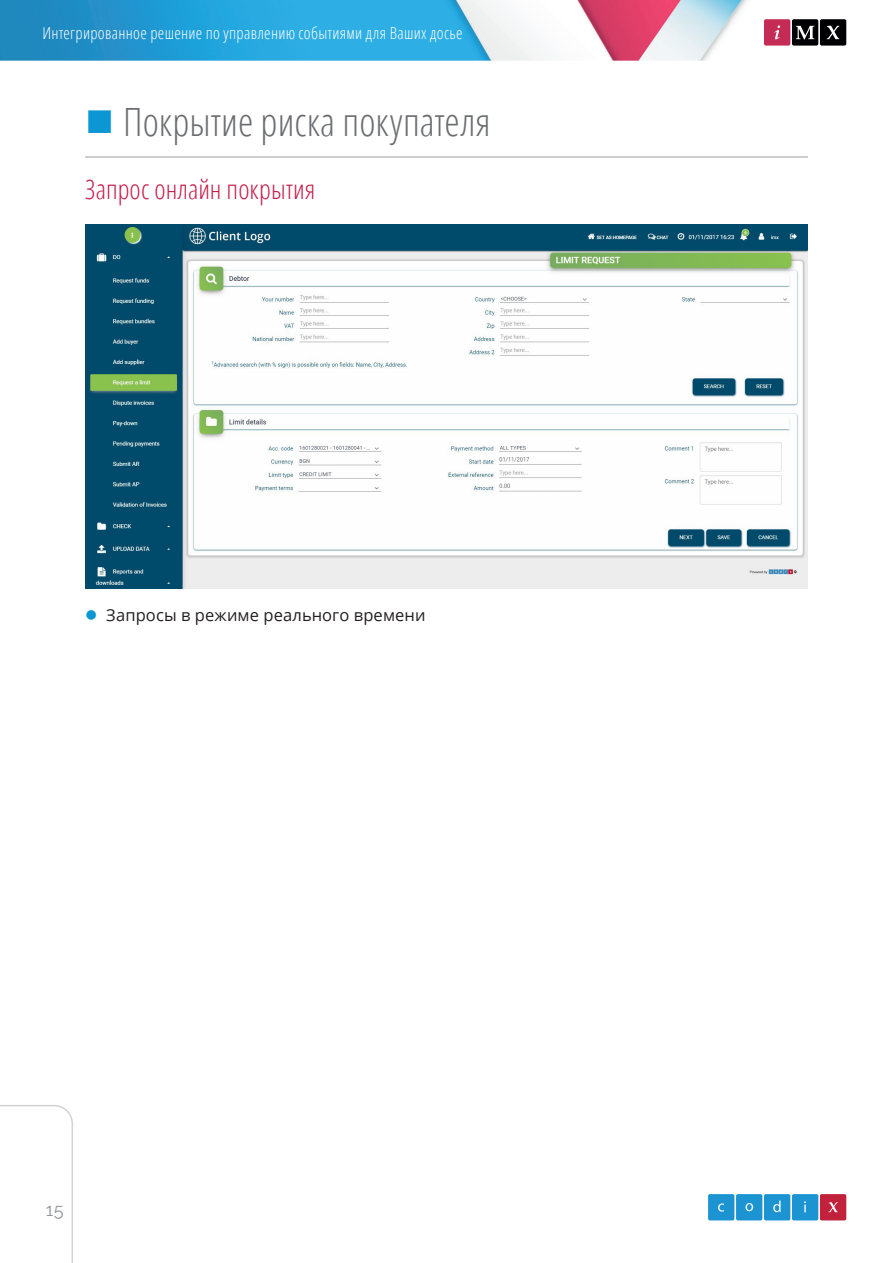
<style>
.page{position:relative;width:893px;height:1263px;background:#fff}
.page>*{position:absolute;margin:0;border:0;box-sizing:border-box;transform-origin:0 0}
.t1{font:300 condensed 39px "Open Sans";color:#6c6d70}
.Heading_2{font:300 condensed 27px "Open Sans";letter-spacing:.005em;color:#c31f4a}
.t2{font:18px "Raleway";color:#939598}
.t3{font:300 condensed 16.5px "Open Sans";letter-spacing:.02em;color:#fff}
.t4{font:16.5px "Open Sans";letter-spacing:.005em;color:#231f20}
</style>
<div class="page">
<img style="left:0;top:0;width:748px;height:61px">
<svg style="left:764px;top:19px;width:82px;height:27px;background:#623442"></svg>
<svg style="left:708px;top:1194px;width:138px;height:26px;background:#4e88bb"></svg>
<svg style="left:0;top:1105px;width:73px;height:158px"></svg>
<img style="left:85px;top:224px;width:723px;height:365px">
<hr style="left:85px;top:156px;width:723px;height:2px;background:#bcbdc0">
<p class="t3" style="left:43px;top:22px;width:422px">Интегрированное решение по управлению событиями для Ваших досье</p>
<p class="t1" style="left:123px;top:96px;width:369px">Покрытие риска покупателя</p>
<p class="Heading_2" style="left:85px;top:171px;width:232px">Запрос онлайн покрытия</p>
<p class="t4" style="left:106px;top:603px;width:321px">Запросы в режиме реального времени</p>
<p class="t2" style="left:46px;top:1199px;width:19px">15</p>
</div>
